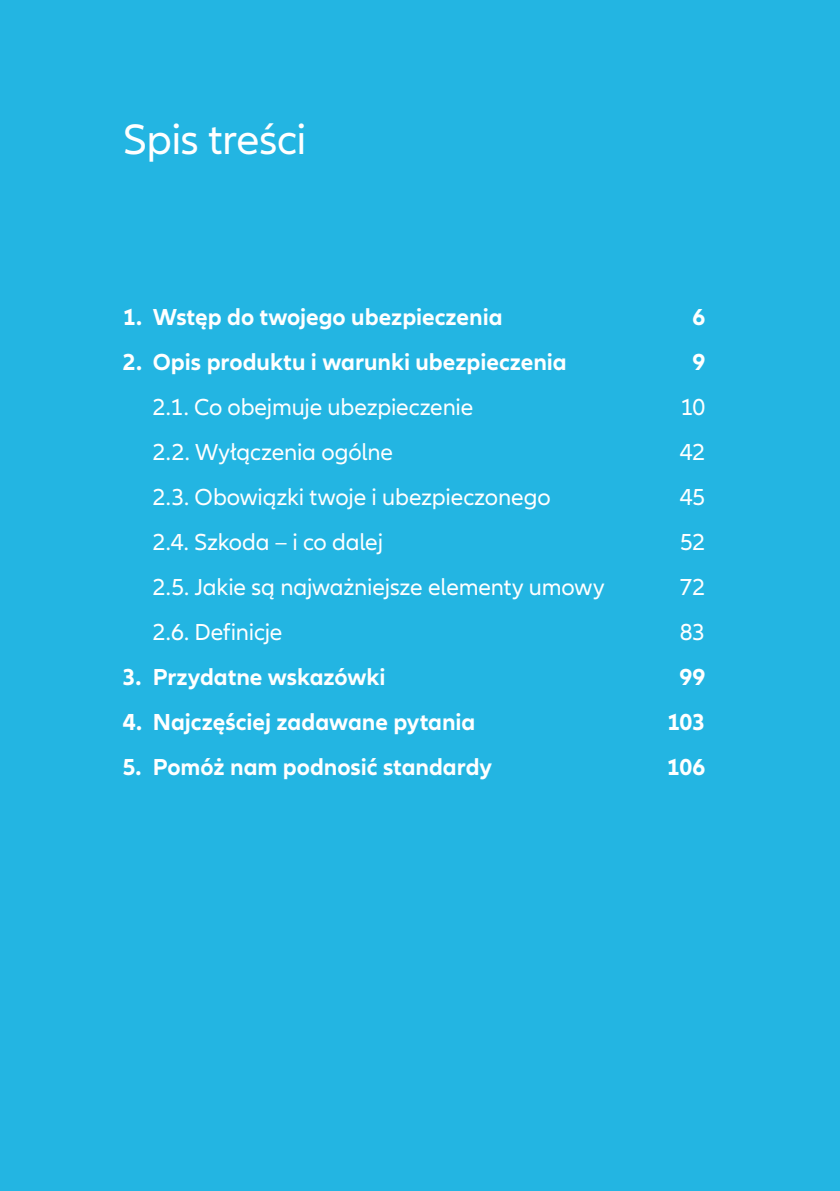
<style>
.page{position:relative;width:840px;height:1191px;background:#fff}
.page>*{position:absolute;margin:0;border:0;box-sizing:border-box;transform-origin:0 0}
.t1{font:44px "Allianz Neo";letter-spacing:-.01em;color:#fff}
.t2{font:24px "Allianz Neo";letter-spacing:-.01em;color:#fff}
.t3{font:700 24px "Allianz Neo";color:#fff}
</style>
<div class="page">
<div style="left:0;top:0;width:839px;height:1191px;background:#23b5e2"></div>
<h1 class="t1" style="left:123px;top:114px;width:185px">Spis treści</h1>
<p class="t3" style="left:123px;top:303px;width:381px">1. Wstęp do twojego ubezpieczenia</p>
<p class="t3" style="left:692px;top:303px;width:14px">6</p>
<p class="t3" style="left:123px;top:348px;width:445px">2. Opis produktu i warunki ubezpieczenia</p>
<p class="t3" style="left:692px;top:348px;width:14px">9</p>
<p class="t2" style="left:153px;top:393px;width:322px">2.1. Co obejmuje ubezpieczenie</p>
<p class="t2" style="left:680px;top:393px;width:26px">10</p>
<p class="t2" style="left:153px;top:438px;width:242px">2.2. Wyłączenia ogólne</p>
<p class="t2" style="left:679px;top:438px;width:27px">42</p>
<p class="t2" style="left:153px;top:483px;width:399px">2.3. Obowiązki twoje i ubezpieczonego</p>
<p class="t2" style="left:679px;top:483px;width:27px">45</p>
<p class="t2" style="left:153px;top:528px;width:232px">2.4. Szkoda – i co dalej</p>
<p class="t2" style="left:679px;top:528px;width:27px">52</p>
<p class="t2" style="left:153px;top:573px;width:453px">2.5. Jakie są najważniejsze elementy umowy</p>
<p class="t2" style="left:679px;top:573px;width:27px">72</p>
<p class="t2" style="left:153px;top:618px;width:131px">2.6. Definicje</p>
<p class="t2" style="left:679px;top:618px;width:27px">83</p>
<p class="t3" style="left:123px;top:663px;width:264px">3. Przydatne wskazówki</p>
<p class="t3" style="left:679px;top:663px;width:27px">99</p>
<p class="t3" style="left:123px;top:708px;width:354px">4. Najczęściej zadawane pytania</p>
<p class="t3" style="left:666px;top:708px;width:40px">103</p>
<p class="t3" style="left:123px;top:753px;width:371px">5. Pomóż nam podnosić standardy</p>
<p class="t3" style="left:666px;top:753px;width:40px">106</p>
</div>
